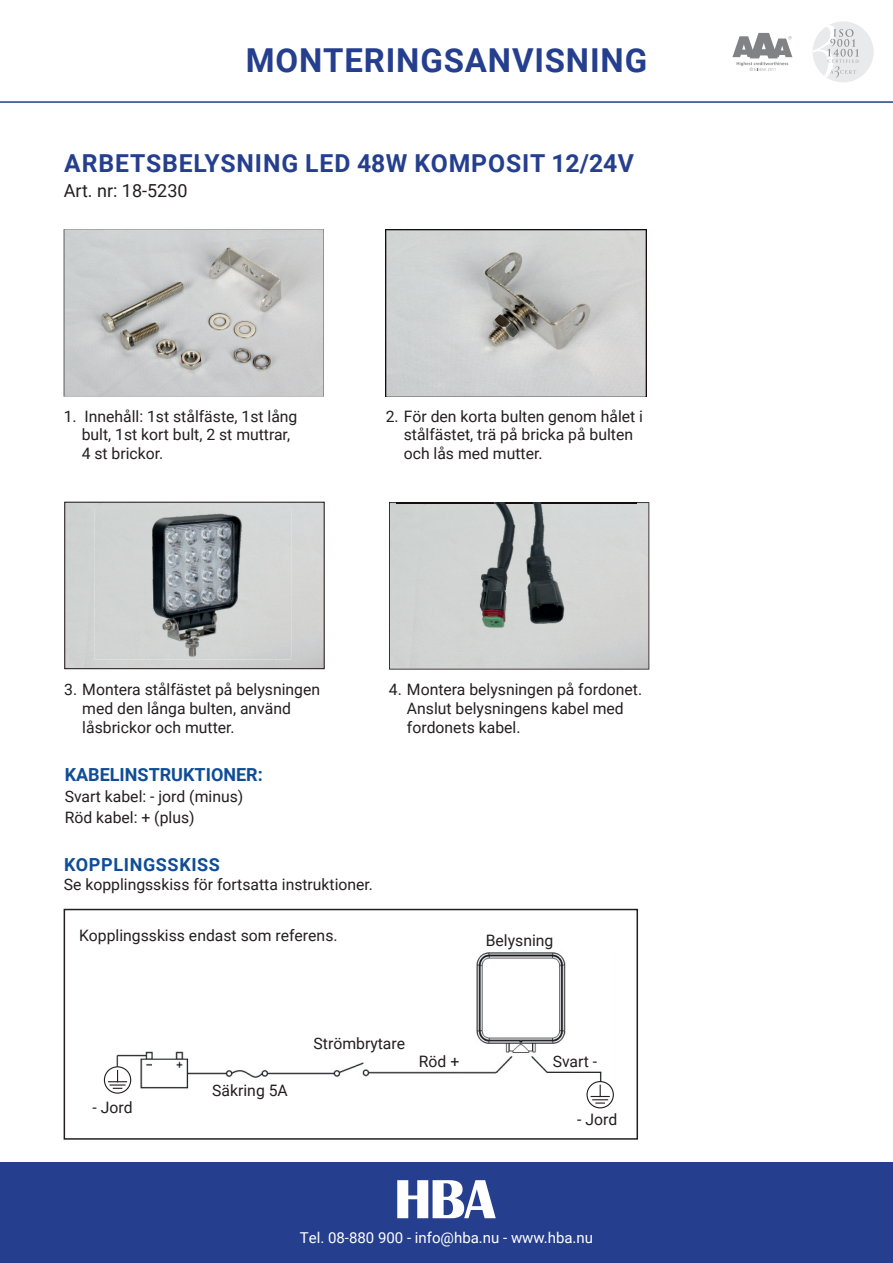
<style>
.page{position:relative;width:893px;height:1263px;background:#fff}
.page>*{position:absolute;margin:0;border:0;box-sizing:border-box;transform-origin:0 0}
.t1{font:700 33px "Roboto";letter-spacing:.025em;color:#253f8e}
.t2{font:700 24.75px "Roboto";letter-spacing:.035em;color:#253f8e}
.t3{font:700 18px "Roboto";color:#0f4d96}
.t4{font:18px "Roboto";color:#231f20}
.t5{font:700 18px "Roboto";letter-spacing:.035em;color:#0f4d96}
.t6{font:15.75px/18.9px "Roboto";color:#231f20}
.t7{font:15px "Roboto";color:#fff}
</style>
<div class="page">
<div style="left:0;top:1162px;width:893px;height:101px;background:#253f8e"></div>
<svg style="left:397px;top:1180px;width:99px;height:38px"></svg>
<hr style="left:0;top:101px;width:893px;height:2px;background:#253f8e">
<div style="left:812px;top:21px;width:62px;height:62px;background:#e9eaeb;border-radius:50%"></div>
<svg style="left:812px;top:24px;width:47px;height:59px"></svg>
<svg style="left:732px;top:33px;width:60px;height:38px"></svg>
<img style="left:64px;top:229px;width:260px;height:168px">
<img style="left:386px;top:230px;width:260px;height:167px">
<div style="left:66px;top:504px;width:257px;height:163px;background:#d1d3d2"></div>
<div style="left:64px;top:502px;width:261px;height:167px;border:1px solid #1a0d0f"></div>
<img style="left:95px;top:509px;width:196px;height:150px">
<svg style="left:389px;top:502px;width:260px;height:167px"></svg>
<img style="left:396px;top:503px;width:241px;height:160px">
<img style="left:109px;top:952px;width:501px;height:137px">
<div style="left:64px;top:909px;width:574px;height:231px;border:2px solid #231f20"></div>
<div style="left:89px;top:1069px;width:46px;height:32px;background:#fff"></div>
<div style="left:222px;top:1082px;width:46px;height:17px;background:#fff"></div>
<div style="left:317px;top:1013px;width:91px;height:43px;background:#fff"></div>
<div style="left:427px;top:1052px;width:46px;height:17px;background:#fff"></div>
<div style="left:563px;top:1052px;width:47px;height:17px;background:#fff"></div>
<div style="left:574px;top:1085px;width:47px;height:16px;background:#fff"></div>
<svg style="left:587px;top:1081px;width:26px;height:27px"></svg>
<div style="left:586px;top:1081px;width:28px;height:27px;border:1px solid #231f20;border-radius:50%"></div>
<svg style="left:591px;top:1085px;width:19px;height:18px"></svg>
<div style="left:394px;top:1082px;width:48px;height:16px;background:#fff"></div>
<svg style="left:104px;top:1067px;width:27px;height:26px"></svg>
<div style="left:104px;top:1066px;width:27px;height:28px;border:1px solid #231f20;border-radius:50%"></div>
<svg style="left:103px;top:1070px;width:24px;height:24px"></svg>
<h1 class="t1" style="left:246px;top:37px;width:403px">MONTERINGSANVISNING</h1>
<h2 class="t2" style="left:64px;top:145px;width:571px">ARBETSBELYSNING LED 48W KOMPOSIT 12/24V</h2>
<p class="t4" style="left:64px;top:178px;width:125px">Art. nr: 18-5230</p>
<p class="t6" style="left:82px;top:406px;width:217px;text-indent:-18px">1. Innehåll: 1st stålfäste, 1st lång bult, 1st kort bult, 2 st muttrar,<br>4 st brickor.</p>
<p class="t6" style="left:404px;top:406px;width:241px;text-indent:-18px">2. För den korta bulten genom hålet i stålfästet, trä på bricka på bulten och lås med mutter.</p>
<p class="t6" style="left:82px;top:679px;width:239px;text-indent:-18px">3. Montera stålfästet på belysningen med den långa bulten, använd låsbrickor och mutter.</p>
<p class="t6" style="left:407px;top:679px;width:237px;text-indent:-18px">4. Montera belysningen på fordonet.<br>Anslut belysningens kabel med fordonets kabel.</p>
<p class="t3" style="left:65px;top:761px;width:200px">KABELINSTRUKTIONER:</p>
<p class="t6" style="left:65px;top:785px;width:180px;line-height:21px">Svart kabel: - jord (minus)<br>Röd kabel: + (plus)</p>
<p class="t5" style="left:64px;top:852px;width:157px">KOPPLINGSSKISS</p>
<p class="t6" style="left:64px;top:874px;width:311px">Se kopplingsskiss för fortsatta instruktioner.</p>
<p class="t6" style="left:79px;top:926px;width:260px">Kopplingsskiss endast som referens.</p>
<p class="t6" style="left:486px;top:930px;width:69px">Belysning</p>
<p class="t6" style="left:93px;top:1097px;width:42px">- Jord</p>
<p class="t6" style="left:212px;top:1081px;width:77px">Säkring 5A</p>
<p class="t6" style="left:314px;top:1033px;width:93px">Strömbrytare</p>
<p class="t6" style="left:419px;top:1051px;width:42px">Röd +</p>
<p class="t6" style="left:553px;top:1051px;width:46px">Svart -</p>
<p class="t6" style="left:577px;top:1109px;width:42px">- Jord</p>
<p class="t7" style="left:300px;top:1227px;width:295px">Tel. 08-880 900 - info@hba.nu - www.hba.nu</p>
</div>
